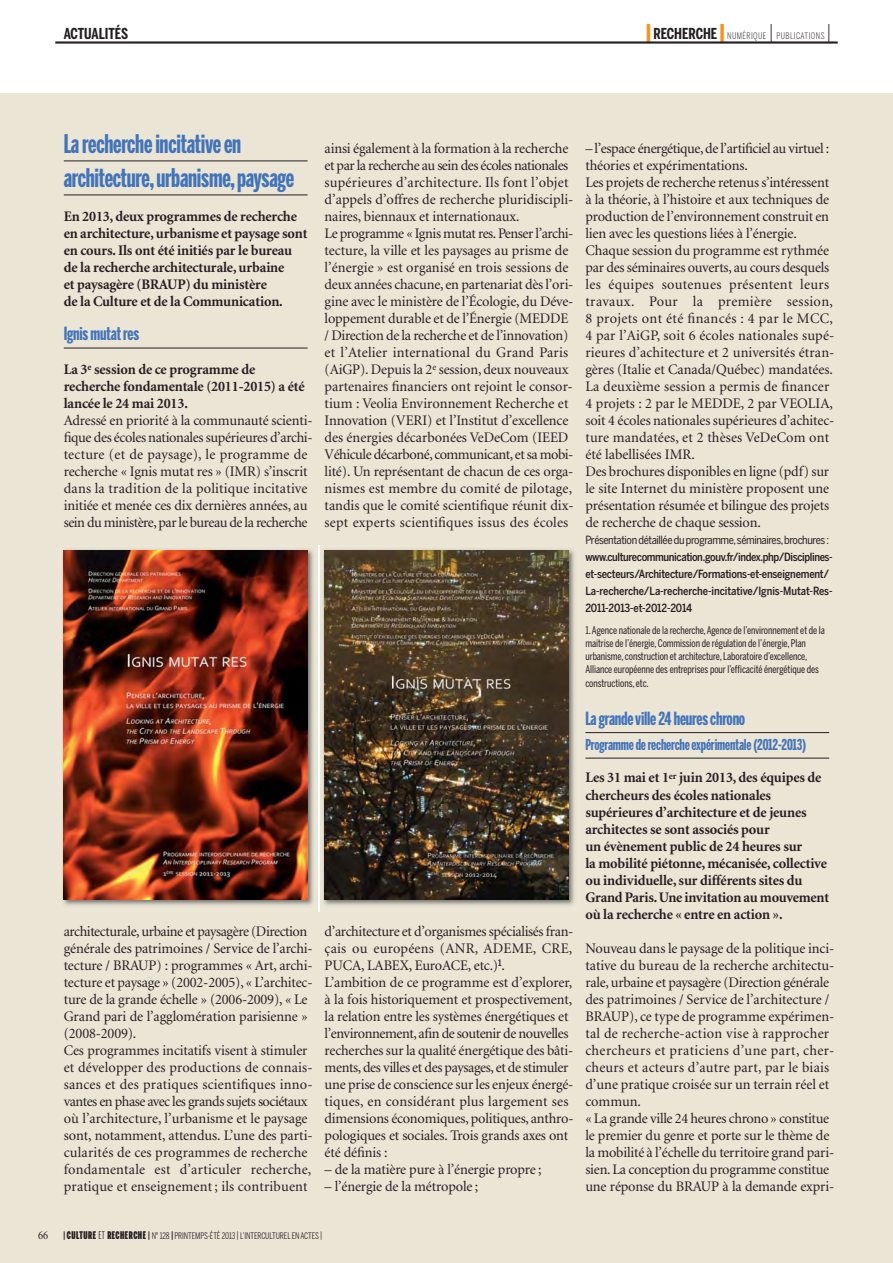
<style>
.page{position:relative;width:893px;height:1263px;background:#fff}
.page>*{position:absolute;margin:0;border:0;box-sizing:border-box;transform-origin:0 0}
.t1{font:700 25.5px/34px "Benton Sans Extra Comp";letter-spacing:-.01em;color:#4274b9}
.t2{font:300 20.25px "Benton Sans Comp";color:#231f20}
.t3{font:700 18px "Benton Sans Extra Comp";letter-spacing:-.01em;color:#4274b9}
.t4{font:700 15px "Benton Sans Extra Comp";letter-spacing:-.01em;color:#4274b9}
.t5{font:700 15px "Benton Sans Comp";color:#231f20}
.t6{font:14.7px/17px "Minion";letter-spacing:-.01em;color:#231f20}
.t7{font:700 14.7px/17px "Minion";letter-spacing:-.01em;color:#231f20}
.t8{font:500 11.25px/17px "Benton Sans Cond";letter-spacing:-.02em;color:#231f20}
.t9{font:11.25px "Benton Sans Cond";letter-spacing:-.035em;color:#231f20}
.t10{font:10.5px/13.2px "Benton Sans Comp";letter-spacing:-.005em;color:#231f20}
.t11{font:9px "Benton Sans Comp";letter-spacing:-.01em;color:#231f20}
.t12{font:300 9px "Benton Sans Comp";letter-spacing:.05em;color:#231f20}
.s1{font-weight:900;font-size:20.25px;color:#f7931d}
.s2{font-family:"Minion";font-stretch:condensed;font-size:12px}
.s3{font-family:"Benton Sans Extra Comp";font-weight:900;font-size:10.5px}
.s4{font-family:"Benton Sans Extra Comp";font-size:10.5px}
</style>
<div class="page">
<div style="left:0;top:94px;width:893px;height:1169px;background:#ebe5d6"></div>
<hr style="left:55px;top:41px;width:783px;height:3px;background:#231f20">
<hr style="left:64px;top:161px;width:244px;height:1px;background:#231f20">
<hr style="left:64px;top:195px;width:244px;height:1px;background:#231f20">
<hr style="left:64px;top:348px;width:244px;height:1px;background:#231f20">
<hr style="left:585px;top:732px;width:244px;height:1px;background:#231f20">
<hr style="left:585px;top:758px;width:244px;height:1px;background:#231f20">
<img style="left:63px;top:545px;width:511px;height:366px">
<img style="left:325px;top:551px;width:243px;height:348px">
<img style="left:319px;top:545px;width:1px;height:366px">
<img style="left:64px;top:551px;width:244px;height:348px">
<p class="t5" style="left:64px;top:28px;width:66px">ACTUALITÉS</p>
<p class="t5" style="left:645px;top:28px;width:81px"><span class="s1">|</span> RECHERCHE <span class="s1">|</span></p>
<p class="t12" style="left:727px;top:33px;width:41px">NUMÉRIQUE</p>
<h2 class="t2" style="left:769px;top:24px;width:6px">|</h2>
<p class="t12" style="left:777px;top:33px;width:49px">PUBLICATIONS</p>
<h2 class="t2" style="left:826px;top:24px;width:6px">|</h2>
<h1 class="t1" style="left:64px;top:129px;width:232px">La recherche incitative en architecture, urbanisme, paysage</h1>
<p class="t7" style="left:64px;top:209px;width:245px">En 2013, deux programmes de recherche en architecture, urbanisme et paysage sont en cours. Ils ont été initiés par le bureau de la recherche architecturale, urbaine<br>et paysagère (BRAUP) du ministère<br>de la Culture et de la Communication.</p>
<p class="t3" style="left:64px;top:327px;width:77px">Ignis mutat res</p>
<p class="t7" style="left:64px;top:362px;width:242px">La 3<sup>e</sup> session de ce programme de recherche fondamentale (2011-2015) a été lancée le 24 mai 2013.</p>
<p class="t6" style="left:64px;top:413px;width:250px">Adressé en priorité à la communauté scienti&shy;fique des écoles nationales supérieures d’archi - tecture (et de paysage), le programme de recherche « Ignis mutat res » (IMR) s’inscrit dans la tradition de la politique incitative initiée et menée ces dix dernières années, au sein du ministère, par le bureau de la recherche</p>
<p class="t6" style="left:64px;top:924px;width:250px">architecturale, urbaine et paysagère (Direction générale des patrimoines / Service de l’archi&shy;tecture / BRAUP) : programmes « Art, archi&shy;tecture et paysage » (2002-2005), « L’architec&shy;ture de la grande échelle » (2006-2009), « Le Grand pari de l’agglomération parisienne » (2008-2009).<br>Ces programmes incitatifs visent à stimuler et développer des productions de connais&shy;sances et des pratiques scientifiques inno&shy;vantes en phase avec les grands sujets sociétaux où l’architecture, l’urbanisme et le paysage sont, notamment, attendus. L’une des parti&shy;cularités de ces programmes de recherche fondamentale est d’articuler recherche, pratique et enseignement ; ils contribuent</p>
<p class="t6" style="left:325px;top:141px;width:251px">ainsi également à la formation à la recherche et par la recherche au sein des écoles nationales supérieures d’architecture. Ils font l’objet d’appels d’offres de recherche pluridiscipli&shy;naires, biennaux et internationaux.<br>Le programme « Ignis mutat res. Penser l’archi - tecture, la ville et les paysages au prisme de l’énergie » est organisé en trois sessions de deux années chacune, en partenariat dès l’ori&shy;gine avec le ministère de l’Écologie, du Déve&shy;loppement durable et de l’Énergie (MEDDE / Direction de la recherche et de l’innovation) et l’Atelier international du Grand Paris (AiGP). Depuis la 2<sup>e</sup> session, deux nouveaux partenaires financiers ont rejoint le consor&shy;tium : Veolia Environnement Recherche et Innovation (VERI) et l’Institut d’excellence des énergies décarbonées VeDeCom (IEED Véhicule décarboné, communicant, et sa mobi&shy;lité). Un représentant de chacun de ces orga&shy;nismes est membre du comité de pilotage, tandis que le comité scientifique réunit dix&shy;sept experts scientifiques issus des écoles</p>
<p class="t6" style="left:325px;top:924px;width:250px">d’archi tecture et d’organismes spécialisés fran&shy;çais ou européens (ANR, ADEME, CRE, PUCA, LABEX, EuroACE, etc.)<sup>1</sup>.<br>L’ambition de ce programme est d’explorer, à la fois historiquement et prospectivement, la relation entre les systèmes énergétiques et l’environnement, afin de soutenir de nouvelles recherches sur la qualité énergétique des bâti&shy;ments, des villes et des paysages, et de stimuler une prise de conscience sur les enjeux énergé&shy;tiques, en considérant plus largement ses dimensions économiques, politiques, anthro&shy;pologiques et sociales. Trois grands axes ont été définis :</p>
<p class="t6" style="left:325px;top:1162px;width:218px">– de la matière pure à l’énergie propre ;</p>
<p class="t6" style="left:325px;top:1179px;width:155px">– l’énergie de la métropole ;</p>
<p class="t6" style="left:585px;top:141px;width:251px">– l’espace énergétique, de l’artificiel au virtuel : théories et expérimentations.<br>Les projets de recherche retenus s’intéressent à la théorie, à l’histoire et aux techniques de production de l’environnement construit en lien avec les questions liées à l’énergie.<br>Chaque session du programme est rythmée par des séminaires ouverts, au cours desquels les équipes soutenues présentent leurs travaux. Pour la première session, 8 projets ont été financés : 4 par le MCC, 4 par l’AiGP, soit 6 écoles nationales supé&shy;rieures d’achitecture et 2 universités étran&shy;gères (Italie et Canada/Québec) mandatées.<br>La deuxième session a permis de financer 4 projets : 2 par le MEDDE, 2 par VEOLIA, soit 4 écoles nationales supérieures d’achitec&shy;ture mandatées, et 2 thèses VeDeCom ont été labellisées IMR.<br>Des brochures disponibles en ligne (pdf) sur le site Internet du ministère proposent une présentation résumée et bilingue des projets de recherche de chaque session.</p>
<p class="t9" style="left:585px;top:536px;width:245px">Présentation détaillée du programme, séminaires, brochures :</p>
<p class="t8" style="left:585px;top:550px;width:249px">www.culturecommunication.gouv.fr/index.php/Disciplines&shy;et-secteurs/Architecture/Formations-et-enseignement/ La-recherche/La-recherche-incitative/Ignis-Mutat-Res-2011-2013-et-2012-2014</p>
<p class="t10" style="left:585px;top:625px;width:241px">1. Agence nationale de la recherche, Agence de l’environnement et de la maitrise de l’énergie, Commission de régulation de l’énergie, Plan urbanisme, construction et architecture, Laboratoire d’excellence, Alliance européenne des entreprises pour l’efficacité énergétique des constructions, etc.</p>
<p class="t3" style="left:585px;top:711px;width:161px">La grande ville 24 heures chrono</p>
<p class="t4" style="left:585px;top:739px;width:222px">Programme de recherche expérimentale (2012-2013)</p>
<p class="t7" style="left:585px;top:770px;width:245px">Les 31 mai et 1<sup>er</sup> juin 2013, des équipes de chercheurs des écoles nationales supérieures d’architecture et de jeunes architectes se sont associés pour<br>un évènement public de 24 heures sur<br>la mobilité piétonne, mécanisée, collective ou individuelle, sur différents sites du Grand Paris. Une invitation au mouvement où la recherche « entre en action ».</p>
<p class="t6" style="left:585px;top:941px;width:251px">Nouveau dans le paysage de la politique inci&shy;tative du bureau de la recherche architectu&shy;rale, urbaine et paysagère (Direction générale des patrimoines / Service de l’architecture / BRAUP), ce type de programme expérimen&shy;tal de recherche-action vise à rapprocher chercheurs et praticiens d’une part, cher&shy;cheurs et acteurs d’autre part, par le biais d’une pratique croisée sur un terrain réel et commun.<br>« La grande ville 24 heures chrono » constitue le premier du genre et porte sur le thème de la mobilité à l’échelle du territoire grand pari&shy;sien. La conception du programme constitue une réponse du BRAUP à la demande expri-</p>
<p class="t11" style="left:38px;top:1232px;width:286px"><span class="s2">66</span> <sup>|</sup> <span class="s3">CULTURE</span> <span class="s4">ET</span> <span class="s3">RECHERCHE</span> <sup>|</sup> N° 128 <sup>|</sup> PRINTEMPS-ÉTÉ 2013 | L’INTERCULTUREL EN ACTES |</p>
</div>
